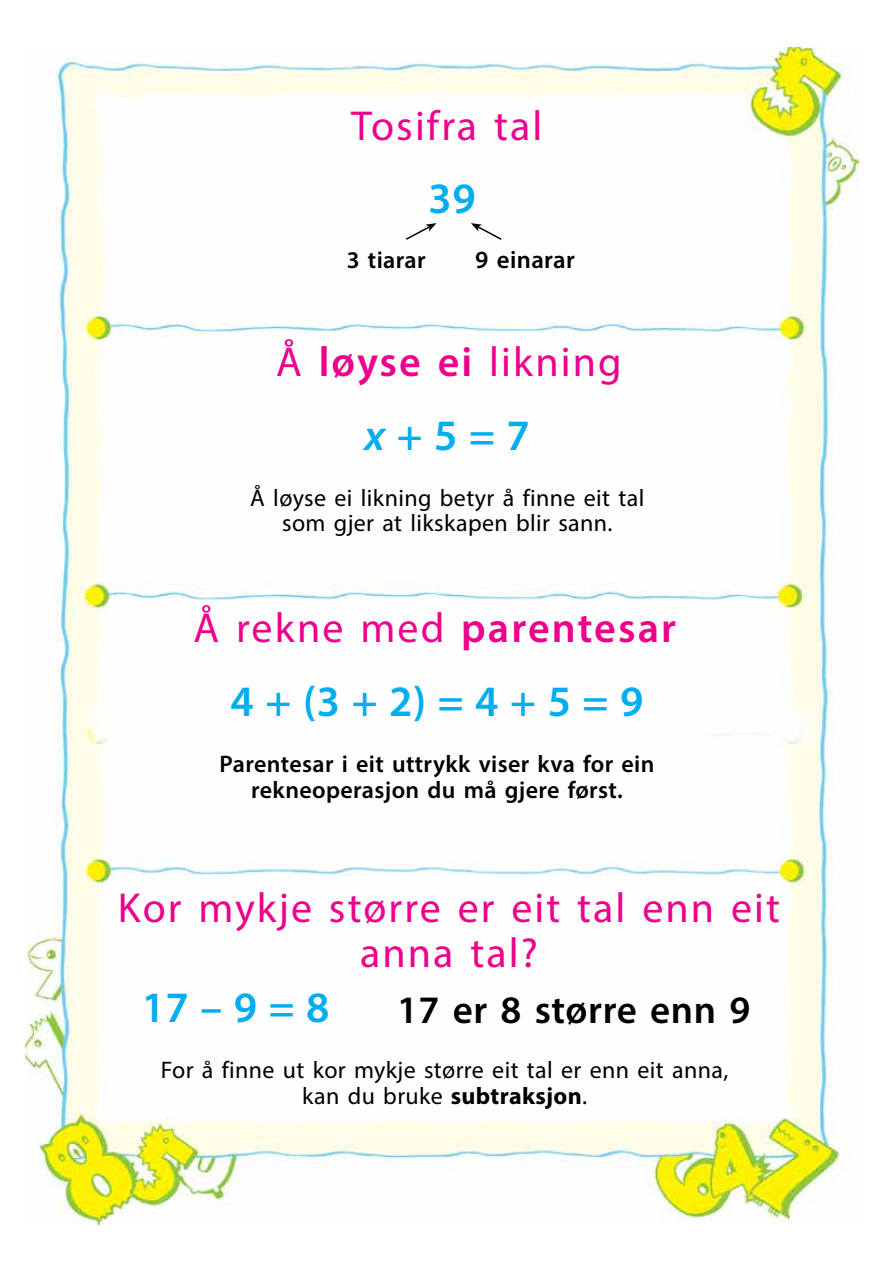
<style>
.page{position:relative;width:893px;height:1263px;background:#fff}
.page>*{position:absolute;margin:0;border:0;box-sizing:border-box;transform-origin:0 0}
.t1{font:600 43.5px "Myriad Pro";color:#00aeef}
.t2{font:42px/45px "Myriad Pro";letter-spacing:.05em;color:#ec008c;text-align:center}
.t3{font:600 42px "Myriad Pro";letter-spacing:.05em;color:#ec008c}
.t4{font:600 39px "Myriad Pro";letter-spacing:.015em;color:#000}
.t5{font:600 24.75px "Myriad Pro";letter-spacing:.015em;color:#000}
.t6{font:24px/25.5px "Myriad Pro";letter-spacing:.015em;color:#000;text-align:center}
.t7{font:600 24px/25.5px "Myriad Pro";letter-spacing:.015em;color:#000;text-align:center}
.s1{font-weight:600}
.s2{font-style:italic}
.s3{font-weight:400}
.s4{font-weight:700}
</style>
<div class="page">
<img style="left:26px;top:48px;width:833px;height:1177px">
<svg style="left:404px;top:223px;width:33px;height:18px"></svg>
<svg style="left:471px;top:223px;width:32px;height:18px"></svg>
<h2 class="t2" style="left:351px;top:103px;width:193px">Tosifra tal</h2>
<h1 class="t1" style="left:429px;top:171px;width:49px">39</h1>
<p class="t7" style="left:347px;top:246px;width:80px">3 tiarar</p>
<p class="t5" style="left:475px;top:244px;width:101px">9 einarar</p>
<h2 class="t2" style="left:276px;top:339px;width:347px">Å <span class="s1">løyse ei</span> likning</h2>
<h1 class="t1" style="left:365px;top:408px;width:167px"><span class="s2">x</span>+5=7</h1>
<p class="t6" style="left:250px;top:485px;width:396px">Å løyse ei likning betyr å finne eit tal som gjer at likskapen blir sann.</p>
<h2 class="t3" style="left:194px;top:601px;width:484px"><span class="s3">Å rekne med</span> parentesar</h2>
<h1 class="t1" style="left:231px;top:674px;width:414px">4+(3+2)=4+5=9</h1>
<p class="t7" style="left:220px;top:751px;width:436px">Parentesar i eit uttrykk viser kva for ein rekneoperasjon du må gjere først.</p>
<h2 class="t2" style="left:118px;top:884px;width:663px">Kor mykje større er eit tal enn eit anna tal?</h2>
<h1 class="t1" style="left:142px;top:980px;width:189px">17–9=8</h1>
<h3 class="t4" style="left:397px;top:985px;width:355px">17 er 8 større enn 9</h3>
<p class="t6" style="left:161px;top:1057px;width:569px">For å finne ut kor mykje større eit tal er enn eit anna, kan du bruke <span class="s4">subtraksjon</span>.</p>
</div>
